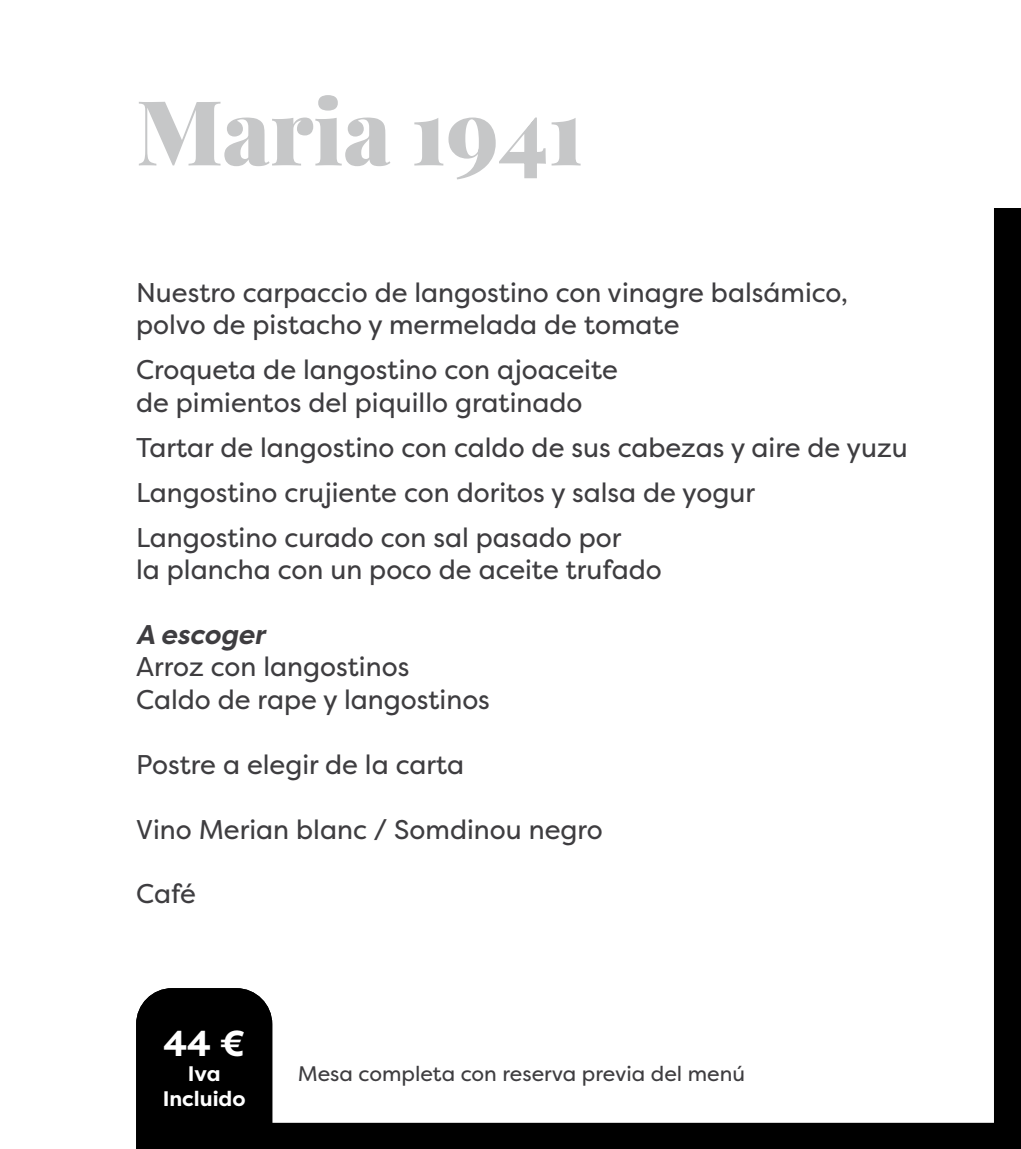
<style>
.page{position:relative;width:1021px;height:1149px;background:#fff}
.page>*{position:absolute;margin:0;border:0;box-sizing:border-box;transform-origin:0 0}
.t1{font:900 90px "Playfair Display";color:#c6c7c8}
.t2{font:700 36px "Filson Pro";color:#fff}
.t3{font:27px/32.4px "Filson Pro";color:#3e3d40}
.t4{font:italic 700 27px "Filson Pro";color:#3e3d40}
.t5{font:21px "Filson Pro";color:#3e3d40}
.t6{font:700 21px/25.2px "Filson Pro";color:#fff;text-align:center}
</style>
<div class="page">
<div style="left:0;top:0;width:1020px;height:1148px;background:#000"></div>
<div style="left:46px;top:46px;width:948px;height:1077px;background:#fff"></div>
<div style="left:0;top:45px;width:136px;height:1103px;background:#fff"></div>
<div style="left:0;top:0;width:1020px;height:207px;background:#fff"></div>
<div style="left:136px;top:988px;width:136px;height:135px;background:#000"></div>
<h1 class="t1" style="left:136px;top:61px;width:449px">Maria 1941</h1>
<p class="t3" style="left:136px;top:275px;width:713px">Nuestro carpaccio de langostino con vinagre balsámico, polvo de pistacho y mermelada de tomate</p>
<p class="t3" style="left:136px;top:353px;width:483px">Croqueta de langostino con ajoaceite de pimientos del piquillo gratinado</p>
<p class="t3" style="left:136px;top:424px;width:773px;line-height:45px">Tartar de langostino con caldo de sus cabezas y aire de yuzu<br>Langostino crujiente con doritos y salsa de yogur<br>Langostino curado con sal pasado por</p>
<p class="t3" style="left:136px;top:553px;width:527px">la plancha con un poco de aceite trufado</p>
<p class="t4" style="left:136px;top:617px;width:130px">A escoger</p>
<p class="t3" style="left:136px;top:650px;width:355px">Arroz con langostinos<br>Caldo de rape y langostinos</p>
<p class="t3" style="left:136px;top:747px;width:330px">Postre a elegir de la carta</p>
<p class="t3" style="left:136px;top:812px;width:468px">Vino Merian blanc / Somdinou negro</p>
<p class="t3" style="left:136px;top:877px;width:61px">Café</p>
<h2 class="t2" style="left:163px;top:1019px;width:83px">44 €</h2>
<p class="t6" style="left:163px;top:1060px;width:84px">Iva<br>Incluido</p>
<p class="t5" style="left:298px;top:1059px;width:449px">Mesa completa con reserva previa del menú</p>
</div>
